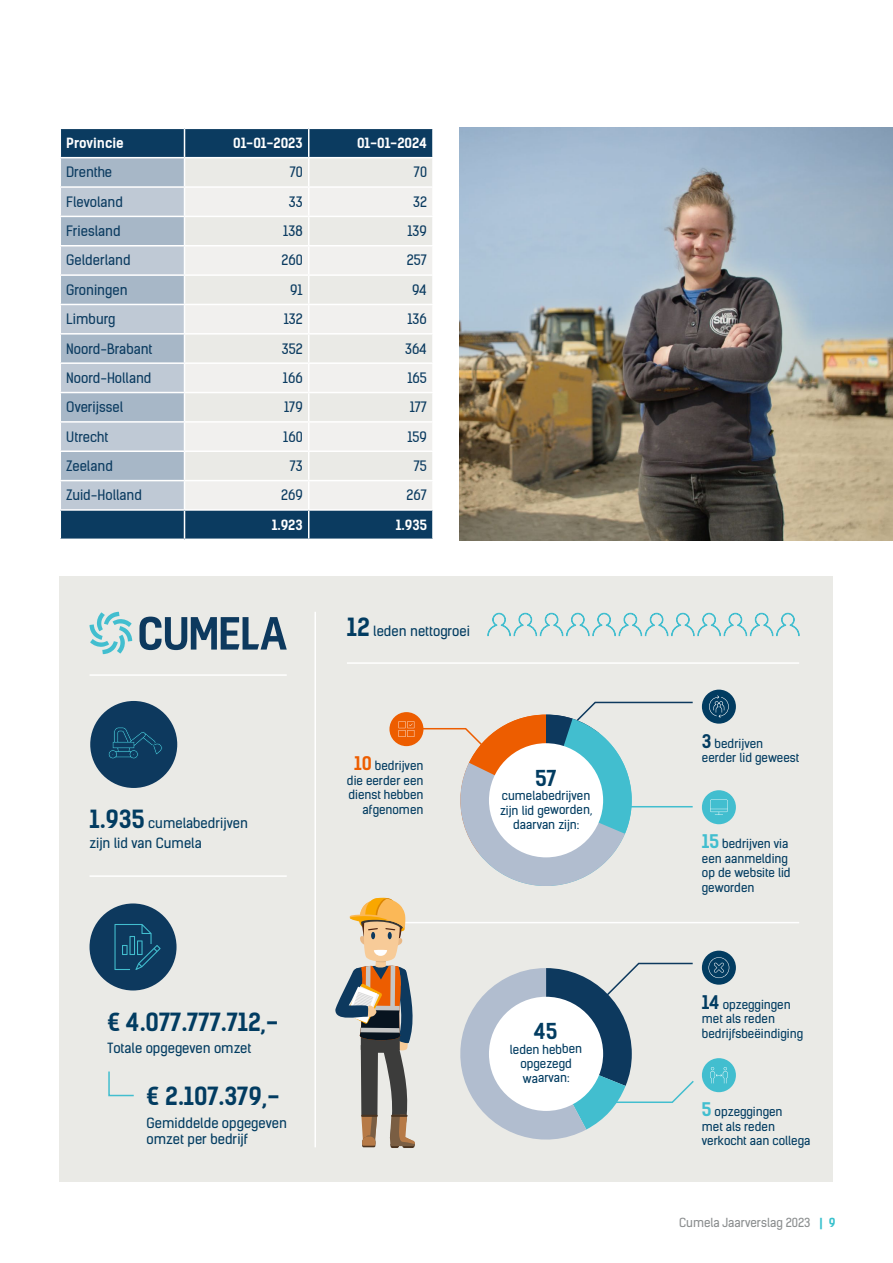
<style>
.page{position:relative;width:893px;height:1263px;background:#fff}
.page>*{position:absolute;margin:0;border:0;box-sizing:border-box;transform-origin:0 0}
.t1{font:700 24px "Kelson Sans";color:#023c61}
.t2{font:700 21px "Kelson Sans";color:#023c61}
.t3{font:13.5px "Kelson Sans BG";color:#0b3b60}
.t4{font:13.5px/19.5px "Kelson Sans";color:#023c61}
.t5{font:700 13.5px "Kelson Sans BG";color:#fff}
.t6{font:700 13.5px "Kelson Sans";color:#fff}
.t7{font:12px/14.4px "Kelson Sans";color:#023c61}
.t8{font:12px "Kelson Sans";color:#8b8e8f}
.s1{font-weight:700;font-size:24px}
.s2{font-weight:700;font-size:18px;color:#ed5d00}
.s3{font-weight:700;font-size:18px}
.s4{font-weight:700;font-size:18px;color:#42becf}
.s5{font-weight:700;color:#39c1cd}
</style>
<div class="page">
<svg style="left:185px;top:129px;width:247px;height:410px;background:#0f3e63"></svg>
<div style="left:185px;top:158px;width:247px;height:28px;background:#eaeae6"></div>
<div style="left:185px;top:188px;width:247px;height:321px;background:#f1f0ee"></div>
<hr style="left:185px;top:157px;width:124px;height:1px;background:#fff">
<hr style="left:309px;top:157px;width:125px;height:1px;background:#fff">
<hr style="left:185px;top:186px;width:124px;height:2px;background:#fff">
<hr style="left:309px;top:186px;width:125px;height:2px;background:#fff">
<hr style="left:185px;top:216px;width:124px;height:1px;background:#fff">
<hr style="left:309px;top:216px;width:125px;height:1px;background:#fff">
<hr style="left:185px;top:245px;width:124px;height:1px;background:#fff">
<hr style="left:309px;top:245px;width:125px;height:1px;background:#fff">
<hr style="left:185px;top:274px;width:124px;height:2px;background:#fff">
<hr style="left:309px;top:274px;width:125px;height:2px;background:#fff">
<hr style="left:185px;top:304px;width:124px;height:1px;background:#fff">
<hr style="left:309px;top:304px;width:125px;height:1px;background:#fff">
<hr style="left:185px;top:333px;width:124px;height:2px;background:#fff">
<hr style="left:309px;top:333px;width:125px;height:2px;background:#fff">
<hr style="left:185px;top:362px;width:124px;height:2px;background:#fff">
<hr style="left:309px;top:362px;width:125px;height:2px;background:#fff">
<hr style="left:185px;top:392px;width:124px;height:1px;background:#fff">
<hr style="left:309px;top:392px;width:125px;height:1px;background:#fff">
<hr style="left:185px;top:421px;width:124px;height:2px;background:#fff">
<hr style="left:309px;top:421px;width:125px;height:2px;background:#fff">
<hr style="left:185px;top:450px;width:124px;height:2px;background:#fff">
<hr style="left:309px;top:450px;width:125px;height:2px;background:#fff">
<hr style="left:185px;top:480px;width:124px;height:1px;background:#fff">
<hr style="left:309px;top:480px;width:125px;height:1px;background:#fff">
<hr style="left:185px;top:509px;width:124px;height:2px;background:#fff">
<svg style="left:60px;top:129px;width:125px;height:410px;background:#a1b2c2"></svg>
<hr style="left:309px;top:509px;width:125px;height:2px;background:#fff">
<svg style="left:308px;top:129px;width:1px;height:410px"></svg>
<img style="left:459px;top:128px;width:434px;height:412px">
<div style="left:60px;top:576px;width:773px;height:606px;background:#eaeae6"></div>
<hr style="left:314px;top:612px;width:2px;height:535px;background:#fff">
<hr style="left:377px;top:922px;width:422px;height:1px;background:#fff">
<hr style="left:347px;top:662px;width:452px;height:2px;background:#fff">
<hr style="left:90px;top:674px;width:197px;height:2px;background:#fff">
<hr style="left:90px;top:875px;width:197px;height:2px;background:#fff">
<div style="left:702px;top:790px;width:34px;height:34px;background:#42becf;border-radius:50%"></div>
<svg style="left:710px;top:799px;width:18px;height:16px"></svg>
<div style="left:702px;top:690px;width:34px;height:34px;background:#023c61;border-radius:50%"></div>
<svg style="left:709px;top:695px;width:20px;height:23px"></svg>
<div style="left:702px;top:951px;width:34px;height:34px;background:#023c61;border-radius:50%"></div>
<div style="left:702px;top:1058px;width:34px;height:34px;background:#42becf;border-radius:50%"></div>
<svg style="left:708px;top:957px;width:21px;height:21px"></svg>
<svg style="left:710px;top:1067px;width:18px;height:16px"></svg>
<svg style="left:487px;top:612px;width:313px;height:24px;background:#cee2e2"></svg>
<svg style="left:90px;top:612px;width:42px;height:42px;background:#aedadd"></svg>
<svg style="left:139px;top:617px;width:148px;height:33px;background:#7e93a3"></svg>
<svg style="left:335px;top:701px;width:360px;height:451px;background:#d7d8d3"></svg>
<div style="left:90px;top:903px;width:87px;height:87px;background:#0d395e;border-radius:50%"></div>
<div style="left:90px;top:701px;width:87px;height:87px;background:#0d395e;border-radius:50%"></div>
<svg style="left:108px;top:1070px;width:27px;height:27px"></svg>
<svg style="left:114px;top:924px;width:47px;height:46px"></svg>
<svg style="left:108px;top:727px;width:54px;height:32px"></svg>
<p class="t5" style="left:66px;top:135px;width:59px">Provincie</p>
<p class="t5" style="left:233px;top:135px;width:71px">01-01-2023</p>
<p class="t5" style="left:357px;top:135px;width:71px">01-01-2024</p>
<p class="t3" style="left:66px;top:164px;width:47px">Drenthe</p>
<p class="t3" style="left:290px;top:164px;width:15px">70</p>
<p class="t3" style="left:414px;top:164px;width:15px">70</p>
<p class="t3" style="left:66px;top:193px;width:58px">Flevoland</p>
<p class="t3" style="left:289px;top:193px;width:15px">33</p>
<p class="t3" style="left:413px;top:193px;width:15px">32</p>
<p class="t3" style="left:66px;top:223px;width:56px">Friesland</p>
<p class="t3" style="left:283px;top:223px;width:21px">138</p>
<p class="t3" style="left:407px;top:223px;width:21px">139</p>
<p class="t3" style="left:66px;top:252px;width:66px">Gelderland</p>
<p class="t3" style="left:281px;top:252px;width:23px">260</p>
<p class="t3" style="left:407px;top:252px;width:22px">257</p>
<p class="t3" style="left:66px;top:281px;width:63px">Groningen</p>
<p class="t3" style="left:290px;top:281px;width:14px">91</p>
<p class="t3" style="left:412px;top:281px;width:16px">94</p>
<p class="t3" style="left:66px;top:311px;width:51px">Limburg</p>
<p class="t3" style="left:284px;top:311px;width:21px">132</p>
<p class="t3" style="left:407px;top:311px;width:21px">136</p>
<p class="t3" style="left:66px;top:340px;width:88px">Noord-Brabant</p>
<p class="t3" style="left:282px;top:340px;width:22px">352</p>
<p class="t3" style="left:405px;top:340px;width:23px">364</p>
<p class="t3" style="left:66px;top:370px;width:87px">Noord-Holland</p>
<p class="t3" style="left:283px;top:370px;width:21px">166</p>
<p class="t3" style="left:407px;top:370px;width:21px">165</p>
<p class="t3" style="left:66px;top:399px;width:58px">Overijssel</p>
<p class="t3" style="left:284px;top:399px;width:20px">179</p>
<p class="t3" style="left:410px;top:399px;width:19px">177</p>
<p class="t3" style="left:66px;top:428px;width:44px">Utrecht</p>
<p class="t3" style="left:283px;top:428px;width:21px">160</p>
<p class="t3" style="left:407px;top:428px;width:21px">159</p>
<p class="t3" style="left:66px;top:458px;width:48px">Zeeland</p>
<p class="t3" style="left:290px;top:458px;width:15px">73</p>
<p class="t3" style="left:414px;top:458px;width:15px">75</p>
<p class="t3" style="left:66px;top:487px;width:77px">Zuid-Holland</p>
<p class="t3" style="left:281px;top:487px;width:23px">269</p>
<p class="t3" style="left:407px;top:487px;width:22px">267</p>
<p class="t6" style="left:272px;top:516px;width:33px">1.923</p>
<p class="t6" style="left:396px;top:516px;width:33px">1.935</p>
<p class="t4" style="left:347px;top:621px;width:125px"><span class="s1">12</span> leden nettogroei</p>
<p class="t4" style="left:90px;top:813px;width:160px"><span class="s1">1.935</span> cumelabedrijven zijn lid van Cumela</p>
<p class="t7" style="left:347px;top:758px;width:78px;text-align:right"><span class="s2">10</span> bedrijven die eerder een dienst hebben afgenomen</p>
<h2 class="t2" style="left:535px;top:764px;width:23px">57</h2>
<p class="t7" style="left:500px;top:788px;width:94px;text-align:center">cumelabedrijven zijn lid geworden, daarvan zijn:</p>
<h1 class="t1" style="left:108px;top:1006px;width:173px">€ 4.077.777.712,-</h1>
<p class="t4" style="left:108px;top:1038px;width:145px">Totale opgegeven omzet</p>
<h1 class="t1" style="left:147px;top:1081px;width:135px">€ 2.107.379,-</h1>
<p class="t4" style="left:147px;top:1114px;width:142px;line-height:16.2px">Gemiddelde opgegeven omzet per bedrijf</p>
<h2 class="t2" style="left:534px;top:1018px;width:25px">45</h2>
<p class="t7" style="left:510px;top:1042px;width:74px;text-align:center">leden hebben opgezegd waarvan:</p>
<p class="t7" style="left:702px;top:736px;width:99px"><span class="s3">3</span> bedrijven eerder lid geweest</p>
<p class="t7" style="left:702px;top:836px;width:90px"><span class="s4">15</span> bedrijven via een aanmelding op de website lid geworden</p>
<p class="t7" style="left:702px;top:997px;width:103px"><span class="s3">14</span> opzeggingen met als reden bedrijfsbeëindiging</p>
<p class="t7" style="left:702px;top:1104px;width:110px"><span class="s4">5</span> opzeggingen<br>met als reden verkocht aan collega</p>
<p class="t8" style="left:679px;top:1215px;width:158px">Cumela Jaarverslag 2023 <span class="s5">| 9</span></p>
</div>
